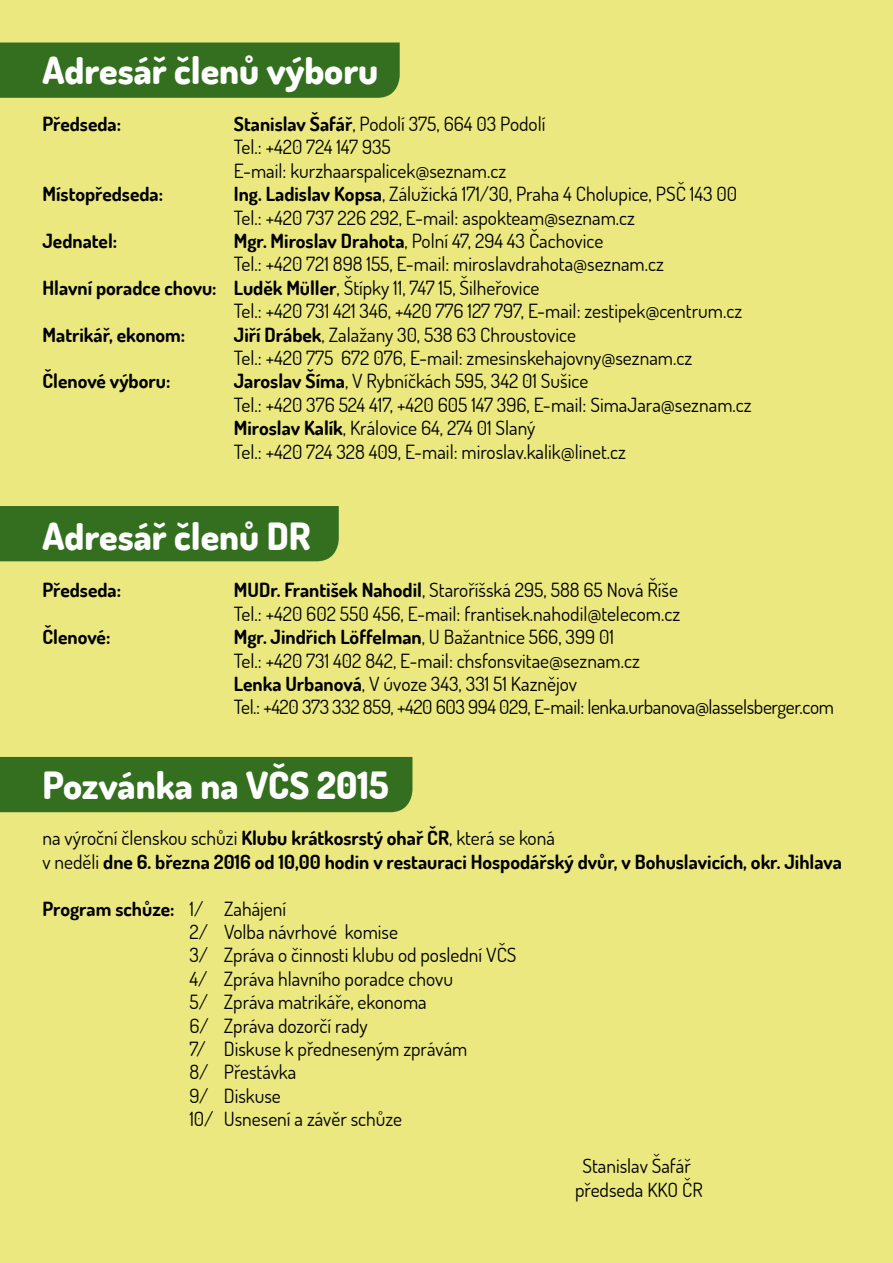
<style>
.page{position:relative;width:893px;height:1263px;background:#ebe87f}
.page>*{position:absolute;margin:0;border:0;box-sizing:border-box;transform-origin:0 0}
.t1{font:800 37.5px "Dosis";color:#fff}
.t2{font:19.5px/23.4px "Dosis";color:#000}
.t3{font:700 19.5px/23.4px "Dosis";color:#000}
.t4{font:19.5px/23.4px "Dosis";letter-spacing:-.02em;color:#000}
.s1{font-weight:700}
.s2{font-weight:400}
</style>
<div class="page">
<div style="left:0;top:506px;width:339px;height:55px;background:#336f1e"></div>
<div style="left:0;top:43px;width:400px;height:55px;background:#336f1e"></div>
<div style="left:0;top:757px;width:412px;height:55px;background:#336f1e"></div>
<h1 class="t1" style="left:43px;top:46px;width:337px">Adresář členů výboru</h1>
<p class="t3" style="left:43px;top:112px;width:80px">Předseda:</p>
<p class="t2" style="left:234px;top:112px;width:313px"><span class="s1">Stanislav Šafář</span>, Podolí 375, 664 03 Podolí<br>Tel.: +420 724 147 935<br>E-mail: kurzhaarspalicek@seznam.cz</p>
<p class="t3" style="left:43px;top:182px;width:122px">Místopředseda:</p>
<p class="t2" style="left:234px;top:182px;width:505px"><span class="s1">Ing. Ladislav Kopsa</span>, Zálužická 171/30, Praha 4 Cholupice, PSČ 143 00<br>Tel.: +420 737 226 292, E-mail: aspokteam@seznam.cz</p>
<p class="t3" style="left:43px;top:229px;width:76px">Jednatel:</p>
<p class="t2" style="left:234px;top:229px;width:371px"><span class="s1">Mgr. Miroslav Drahota</span>, Polní 47, 294 43 Čachovice</p>
<p class="t2" style="left:234px;top:252px;width:432px">Tel.: +420 721 898 155, E-mail: miroslavdrahota@seznam.cz</p>
<p class="t3" style="left:43px;top:276px;width:498px">Hlavní poradce chovu: Luděk Müller<span class="s2">, Štípky 11, 747 15, Šilheřovice</span></p>
<p class="t2" style="left:234px;top:299px;width:510px">Tel.: +420 731 421 346, +420 776 127 797, E-mail: zestipek@centrum.cz</p>
<p class="t3" style="left:43px;top:322px;width:144px">Matrikář, ekonom:</p>
<p class="t2" style="left:234px;top:322px;width:460px"><span class="s1">Jiří Drábek</span>, Zalažany 30, 538 63 Chroustovice<br>Tel.: +420 775 672 076, E-mail: zmesinskehajovny@seznam.cz</p>
<p class="t3" style="left:43px;top:369px;width:129px">Členové výboru:</p>
<p class="t2" style="left:234px;top:369px;width:519px"><span class="s1">Jaroslav Šíma</span>, V Rybníčkách 595, 342 01 Sušice<br>Tel.: +420 376 524 417, +420 605 147 396, E-mail: SimaJara@seznam.cz <span class="s1">Miroslav Kalík</span>, Královice 64, 274 01 Slaný<br>Tel.: +420 724 328 409, E-mail: miroslav.kalik@linet.cz</p>
<h1 class="t1" style="left:43px;top:513px;width:270px">Adresář členů DR</h1>
<p class="t3" style="left:43px;top:578px;width:80px">Předseda:</p>
<p class="t2" style="left:234px;top:578px;width:448px"><span class="s1">MUDr. František Nahodil</span>, Staroříšská 295, 588 65 Nová Říše<br>Tel.: +420 602 550 456, E-mail: frantisek.nahodil@telecom.cz</p>
<p class="t3" style="left:43px;top:625px;width:69px">Členové:</p>
<p class="t4" style="left:234px;top:625px;width:602px"><span class="s1">Mgr. Jindřich Löffelman</span>, U Bažantnice 566, 399 01<br>Tel.: +420 731 402 842, E-mail: chsfonsvitae@seznam.cz<br><span class="s1">Lenka Urbanová</span>, V úvoze 343, 331 51 Kaznějov<br>Tel.: +420 373 332 859, +420 603 994 029, E-mail: lenka.urbanova@lasselsberger.com</p>
<h1 class="t1" style="left:43px;top:761px;width:348px">Pozvánka na VČS 2015</h1>
<p class="t3" style="left:43px;top:826px;width:801px"><span class="s2">na výroční členskou schůzi</span> Klubu krátkosrstý ohař ČR<span class="s2">, která se koná<br>v neděli</span> dne 6. března 2016 od 10,00 hodin v restauraci Hospodářský dvůr, v Bohuslavicích, okr. Jihlava</p>
<p class="t2" style="left:189px;top:896px;width:329px;text-indent:-147px"><span class="s1">Program schůze:</span> 1/ Zahájení<br>2/ Volba návrhové komise<br>3/ Zpráva o činnosti klubu od poslední VČS<br>4/ Zpráva hlavního poradce chovu<br>5/ Zpráva matrikáře, ekonoma<br>6/ Zpráva dozorčí rady<br>7/ Diskuse k předneseným zprávám<br>8/ Přestávka<br>9/ Diskuse<br>10/ Usnesení a závěr schůze</p>
<p class="t2" style="left:575px;top:1154px;width:129px;text-align:center">Stanislav Šafář předseda KKO ČR</p>
</div>
